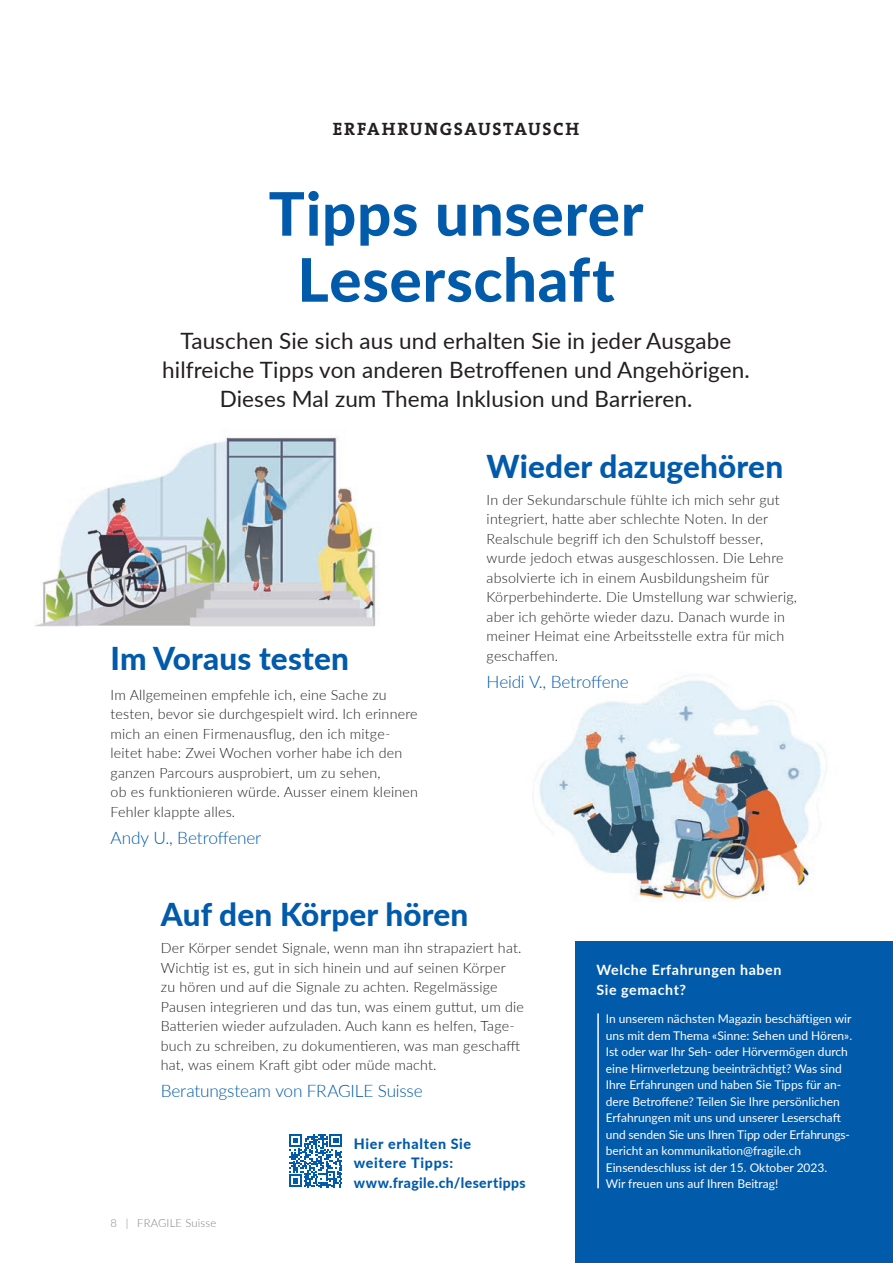
<style>
.page{position:relative;width:893px;height:1263px;background:#fff}
.page>*{position:absolute;margin:0;border:0;box-sizing:border-box;transform-origin:0 0}
.t1{font:800 60px/66px "Lato";letter-spacing:.01em;color:#015aaa;text-align:center}
.t2{font:800 31.5px "Lato";letter-spacing:.005em;color:#015aaa}
.t3{font:22.5px/29.2px "Lato";letter-spacing:.005em;color:#231f20;text-align:center}
.t4{font:700 18px "The Serif";letter-spacing:.085em;color:#231f20}
.t5{font:300 17.25px "Lato";letter-spacing:-.015em;color:#015aaa}
.t6{font:300 14.25px/19.5px "Lato";letter-spacing:.015em;color:#231f20}
.t7{font:800 14.25px/19.5px "Lato";letter-spacing:.045em;color:#015aaa}
.t8{font:700 14.25px/19.5px "Lato";letter-spacing:.04em;color:#fff}
.t9{font:12px/16.5px "Lato";color:#fff}
.t10{font:300 11.25px "Lato";letter-spacing:.015em;color:#808285}
</style>
<div class="page">
<img style="left:35px;top:436px;width:345px;height:190px">
<img style="left:538px;top:675px;width:289px;height:227px">
<div style="left:575px;top:942px;width:318px;height:321px;background:#015aaa"></div>
<svg style="left:289px;top:1134px;width:53px;height:53px"></svg>
<hr style="left:597px;top:1013px;width:2px;height:175px;background:#fff">
<p class="t4" style="left:333px;top:114px;width:248px">ERFAHRUNGSAUSTAUSCH</p>
<h1 class="t1" style="left:269px;top:178px;width:376px">Tipps unserer<br>Leserschaft</h1>
<h3 class="t3" style="left:162px;top:325px;width:589px">Tauschen Sie sich aus und erhalten Sie in jeder Ausgabe hilfreiche Tipps von anderen Betroffenen und Angehörigen.<br>Dieses Mal zum Thema Inklusion und Barrieren.</h3>
<h2 class="t2" style="left:111px;top:635px;width:240px">Im Voraus testen</h2>
<p class="t6" style="left:111px;top:684px;width:309px">Im Allgemeinen empfehle ich, eine Sache zu testen, bevor sie durchgespielt wird. Ich erinnere mich an einen Firmenausflug, den ich mitge&shy;leitet habe: Zwei Wochen vorher habe ich den ganzen Parcours ausprobiert, um zu sehen,<br>ob es funktionieren würde. Ausser einem kleinen Fehler klappte alles.</p>
<p class="t5" style="left:111px;top:825px;width:152px">Andy U., Betroffener</p>
<h2 class="t2" style="left:487px;top:443px;width:298px">Wieder dazugehören</h2>
<p class="t6" style="left:487px;top:489px;width:312px">In der Sekundarschule fühlte ich mich sehr gut integriert, hatte aber schlechte Noten. In der Realschule begriff ich den Schulstoff besser, wurde jedoch etwas ausgeschlossen. Die Lehre absolvierte ich in einem Ausbildungsheim für Körperbehinderte. Die Umstellung war schwierig, aber ich gehörte wieder dazu. Danach wurde in meiner Heimat eine Arbeitsstelle extra für mich geschaffen.</p>
<p class="t5" style="left:487px;top:669px;width:144px">Heidi V., Betroffene</p>
<h2 class="t2" style="left:161px;top:891px;width:309px">Auf den Körper hören</h2>
<p class="t6" style="left:161px;top:938px;width:365px">Der Körper sendet Signale, wenn man ihn strapaziert hat.<br>Wichtig ist es, gut in sich hinein und auf seinen Körper<br>zu hören und auf die Signale zu achten. Regelmässige Pausen integrieren und das tun, was einem guttut, um die Batterien wieder aufzuladen. Auch kann es helfen, Tage&shy;buch zu schreiben, zu dokumentieren, was man geschafft hat, was einem Kraft gibt oder müde macht.</p>
<p class="t5" style="left:161px;top:1079px;width:263px">Beratungsteam von FRAGILE Suisse</p>
<p class="t10" style="left:111px;top:1214px;width:107px">8 | FRAGILE Suisse</p>
<p class="t7" style="left:354px;top:1133px;width:173px">Hier erhalten Sie weitere Tipps: www.fragile.ch/lesertipps</p>
<p class="t8" style="left:596px;top:959px;width:186px">Welche Erfahrungen haben<br>Sie gemacht?</p>
<p class="t9" style="left:606px;top:1010px;width:248px">In unserem nächsten Magazin beschäftigen wir uns mit dem Thema «Sinne: Sehen und Hören».<br>Ist oder war Ihr Seh- oder Hörvermögen durch eine Hirnverletzung beeinträchtigt? Was sind Ihre Erfahrungen und haben Sie Tipps für an&shy;dere Betroffene? Teilen Sie Ihre persönlichen Erfahrungen mit uns und unserer Leserschaft und senden Sie uns Ihren Tipp oder Erfahrungs&shy;bericht an kommunikation@fragile.ch Einsendeschluss ist der 15. Oktober 2023.<br>Wir freuen uns auf Ihren Beitrag!</p>
</div>
